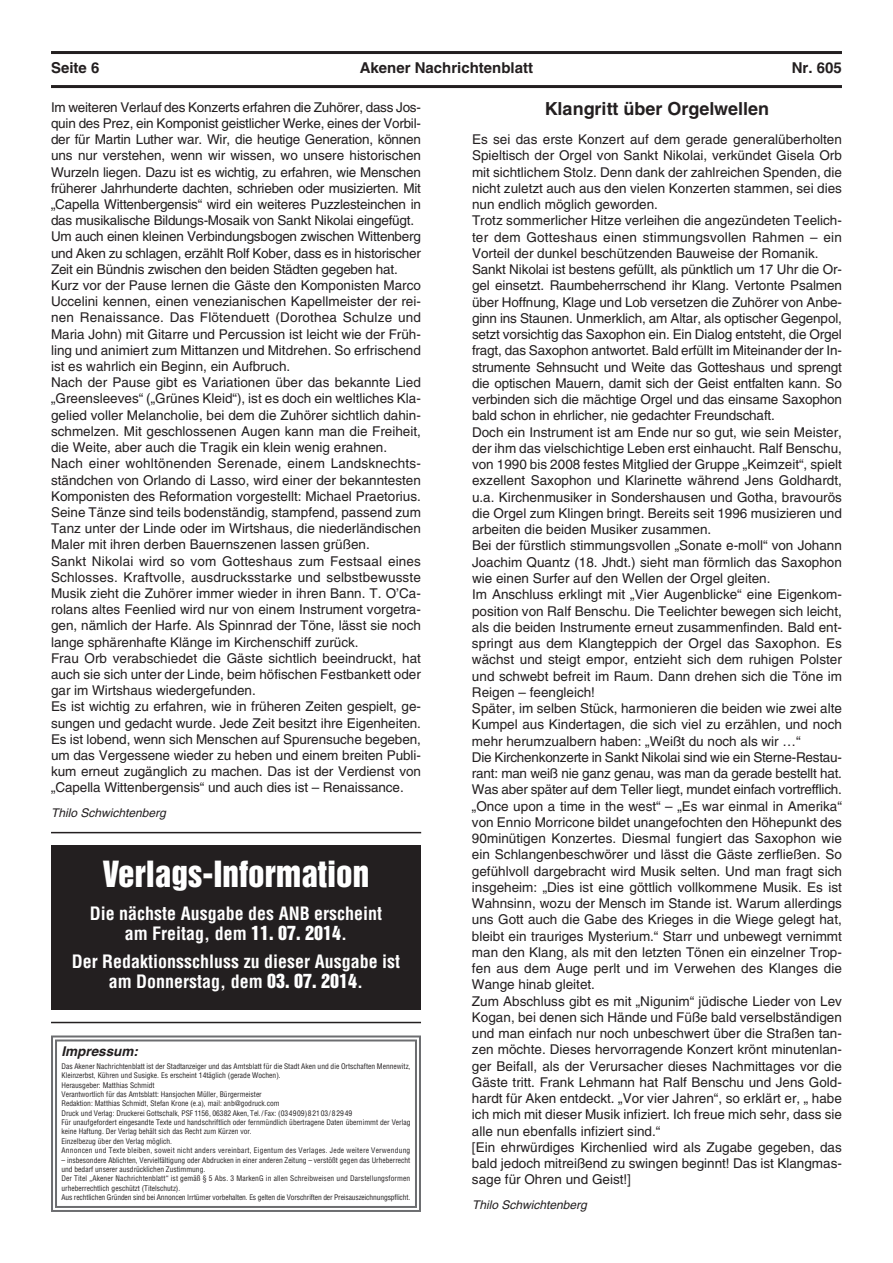
<style>
.page{position:relative;width:893px;height:1263px;background:#fff}
.page>*{position:absolute;margin:0;border:0;box-sizing:border-box;transform-origin:0 0}
.t1{font:33px "Helvetica Inserat";color:#fff}
.t2{font:700 condensed 18px/19.5px "Helvetica";color:#fff;text-align:center}
.t3{font:700 18px "Helvetica";color:#231f20}
.t4{font:700 15px "Helvetica";color:#231f20}
.t5{font:13.5px/16.2px "Helvetica";color:#231f20}
.t6{font:italic 700 13.5px "Helvetica";color:#231f20}
.t7{font:italic 12px "Helvetica";color:#231f20}
.t8{font:condensed 7.5px/9.4px "Helvetica";color:#231f20}
.s1{font-family:"Helvetica Inserat";font-weight:400;font-stretch:normal}
</style>
<div class="page">
<hr style="left:51px;top:51px;width:791px;height:3px;background:#231f20">
<hr style="left:51px;top:85px;width:791px;height:3px;background:#231f20">
<div style="left:51px;top:845px;width:370px;height:165px;background:#231f20"></div>
<div style="left:51px;top:1035px;width:370px;height:177px;border:2px solid #6c6d70"></div>
<div style="left:55px;top:1039px;width:362px;height:169px;border:2px solid #6c6d70"></div>
<hr style="left:51px;top:1022px;width:370px;height:1px;background:#231f20">
<hr style="left:51px;top:832px;width:370px;height:1px;background:#231f20">
<p class="t4" style="left:51px;top:63px;width:50px">Seite 6</p>
<p class="t4" style="left:360px;top:63px;width:175px">Akener Nachrichtenblatt</p>
<p class="t4" style="left:792px;top:63px;width:52px">Nr. 605</p>
<h2 class="t3" style="left:545px;top:102px;width:226px">Klangritt über Orgelwellen</h2>
<p class="t5" style="left:472px;top:133px;width:371px">Es sei das erste Konzert auf dem gerade generalüberholten Spieltisch der Orgel von Sankt Nikolai, verkündet Gisela Orb mit sichtlichem Stolz. Denn dank der zahlreichen Spenden, die nicht zuletzt auch aus den vielen Konzerten stammen, sei dies nun endlich möglich geworden.<br>Trotz sommerlicher Hitze verleihen die angezündeten Teelich&shy;ter dem Gotteshaus einen stimmungsvollen Rahmen – ein Vorteil der dunkel beschützenden Bauweise der Romanik.<br>Sankt Nikolai ist bestens gefüllt, als pünktlich um 17 Uhr die Or&shy;gel einsetzt. Raumbeherrschend ihr Klang. Vertonte Psalmen über Hoffnung, Klage und Lob versetzen die Zuhörer von Anbe&shy;ginn ins Staunen. Unmerklich, am Altar, als optischer Gegenpol, setzt vorsichtig das Saxophon ein. Ein Dialog entsteht, die Orgel fragt, das Saxophon antwortet. Bald erfüllt im Miteinander der In&shy;strumente Sehnsucht und Weite das Gotteshaus und sprengt die optischen Mauern, damit sich der Geist entfalten kann. So verbinden sich die mächtige Orgel und das einsame Saxophon bald schon in ehrlicher, nie gedachter Freundschaft.<br>Doch ein Instrument ist am Ende nur so gut, wie sein Meister, der ihm das vielschichtige Leben erst einhaucht. Ralf Benschu, von 1990 bis 2008 festes Mitglied der Gruppe „Keimzeit“, spielt exzellent Saxophon und Klarinette während Jens Goldhardt, u.a. Kirchenmusiker in Sondershausen und Gotha, bravourös die Orgel zum Klingen bringt. Bereits seit 1996 musizieren und arbeiten die beiden Musiker zusammen.<br>Bei der fürstlich stimmungsvollen „Sonate e-moll“ von Johann Joachim Quantz (18. Jhdt.) sieht man förmlich das Saxophon wie einen Surfer auf den Wellen der Orgel gleiten.<br>Im Anschluss erklingt mit „Vier Augenblicke“ eine Eigenkom&shy;position von Ralf Benschu. Die Teelichter bewegen sich leicht, als die beiden Instrumente erneut zusammenfinden. Bald ent&shy;springt aus dem Klangteppich der Orgel das Saxophon. Es wächst und steigt empor, entzieht sich dem ruhigen Polster und schwebt befreit im Raum. Dann drehen sich die Töne im Reigen – feengleich!<br>Später, im selben Stück, harmonieren die beiden wie zwei alte Kumpel aus Kindertagen, die sich viel zu erzählen, und noch mehr herumzualbern haben: „Weißt du noch als wir …“<br>Die Kirchenkonzerte in Sankt Nikolai sind wie ein Sterne-Restau&shy;rant: man weiß nie ganz genau, was man da gerade bestellt hat.<br>Was aber später auf dem Teller liegt, mundet einfach vortrefflich. „Once upon a time in the west“ – „Es war einmal in Amerika“ von Ennio Morricone bildet unangefochten den Höhepunkt des 90minütigen Konzertes. Diesmal fungiert das Saxophon wie ein Schlangenbeschwörer und lässt die Gäste zerfließen. So gefühlvoll dargebracht wird Musik selten. Und man fragt sich insgeheim: „Dies ist eine göttlich vollkommene Musik. Es ist Wahnsinn, wozu der Mensch im Stande ist. Warum allerdings uns Gott auch die Gabe des Krieges in die Wiege gelegt hat, bleibt ein trauriges Mysterium.“ Starr und unbewegt vernimmt man den Klang, als mit den letzten Tönen ein einzelner Trop&shy;fen aus dem Auge perlt und im Verwehen des Klanges die Wange hinab gleitet.<br>Zum Abschluss gibt es mit „Nigunim“ jüdische Lieder von Lev Kogan, bei denen sich Hände und Füße bald verselbständigen und man einfach nur noch unbeschwert über die Straßen tan&shy;zen möchte. Dieses hervorragende Konzert krönt minutenlan&shy;ger Beifall, als der Verursacher dieses Nachmittages vor die Gäste tritt. Frank Lehmann hat Ralf Benschu und Jens Gold&shy;hardt für Aken entdeckt. „Vor vier Jahren“, so erklärt er, „ habe ich mich mit dieser Musik infiziert. Ich freue mich sehr, dass sie alle nun ebenfalls infiziert sind.“<br>[Ein ehrwürdiges Kirchenlied wird als Zugabe gegeben, das bald jedoch mitreißend zu swingen beginnt! Das ist Klangmas&shy;sage für Ohren und Geist!]</p>
<p class="t7" style="left:472px;top:1201px;width:116px">Thilo Schwichtenberg</p>
<p class="t5" style="left:51px;top:100px;width:371px">Im weiteren Verlauf des Konzerts erfahren die Zuhörer, dass Jos&shy;quin des Prez, ein Komponist geistlicher Werke, eines der Vorbil&shy;der für Martin Luther war. Wir, die heutige Generation, können uns nur verstehen, wenn wir wissen, wo unsere historischen Wurzeln liegen. Dazu ist es wichtig, zu erfahren, wie Menschen früherer Jahrhunderte dachten, schrieben oder musizierten. Mit „Capella Wittenbergensis“ wird ein weiteres Puzzlesteinchen in das musikalische Bildungs-Mosaik von Sankt Nikolai eingefügt.<br>Um auch einen kleinen Verbindungsbogen zwischen Wittenberg und Aken zu schlagen, erzählt Rolf Kober, dass es in historischer Zeit ein Bündnis zwischen den beiden Städten gegeben hat.<br>Kurz vor der Pause lernen die Gäste den Komponisten Marco Uccelini kennen, einen venezianischen Kapellmeister der rei&shy;nen Renaissance. Das Flötenduett (Dorothea Schulze und Maria John) mit Gitarre und Percussion ist leicht wie der Früh&shy;ling und animiert zum Mittanzen und Mitdrehen. So erfrischend ist es wahrlich ein Beginn, ein Aufbruch.<br>Nach der Pause gibt es Variationen über das bekannte Lied „Greensleeves“ („Grünes Kleid“), ist es doch ein weltliches Kla&shy;gelied voller Melancholie, bei dem die Zuhörer sichtlich dahin&shy;schmelzen. Mit geschlossenen Augen kann man die Freiheit, die Weite, aber auch die Tragik ein klein wenig erahnen.<br>Nach einer wohltönenden Serenade, einem Landsknechts&shy;ständchen von Orlando di Lasso, wird einer der bekanntesten Komponisten des Reformation vorgestellt: Michael Praetorius.<br>Seine Tänze sind teils bodenständig, stampfend, passend zum Tanz unter der Linde oder im Wirtshaus, die niederländischen Maler mit ihren derben Bauernszenen lassen grüßen.<br>Sankt Nikolai wird so vom Gotteshaus zum Festsaal eines Schlosses. Kraftvolle, ausdrucksstarke und selbstbewusste Musik zieht die Zuhörer immer wieder in ihren Bann. T. O’Ca&shy;rolans altes Feenlied wird nur von einem Instrument vorgetra&shy;gen, nämlich der Harfe. Als Spinnrad der Töne, lässt sie noch lange sphärenhafte Klänge im Kirchenschiff zurück.<br>Frau Orb verabschiedet die Gäste sichtlich beeindruckt, hat auch sie sich unter der Linde, beim höfischen Festbankett oder gar im Wirtshaus wiedergefunden.<br>Es ist wichtig zu erfahren, wie in früheren Zeiten gespielt, ge&shy;sungen und gedacht wurde. Jede Zeit besitzt ihre Eigenheiten.<br>Es ist lobend, wenn sich Menschen auf Spurensuche begeben, um das Vergessene wieder zu heben und einem breiten Publi&shy;kum erneut zugänglich zu machen. Das ist der Verdienst von „Capella Wittenbergensis“ und auch dies ist – Renaissance.</p>
<p class="t7" style="left:51px;top:809px;width:116px">Thilo Schwichtenberg</p>
<h1 class="t1" style="left:103px;top:861px;width:268px">Verlags-Information</h1>
<h2 class="t2" style="left:90px;top:904px;width:294px">Die nächste Ausgabe des ANB erscheint am Freitag, dem <span class="s1">11. 07. 2014</span>.</h2>
<h2 class="t2" style="left:72px;top:952px;width:330px">Der Redaktionsschluss zu dieser Ausgabe ist am Donnerstag, dem <span class="s1">03. 07. 2014</span>.</h2>
<p class="t6" style="left:62px;top:1046px;width:78px">Impressum:</p>
<p class="t8" style="left:61px;top:1061px;width:350px">Das Akener Nachrichtenblatt ist der Stadtanzeiger und das Amtsblatt für die Stadt Aken und die Ortschaften Mennewitz, Kleinzerbst, Kühren und Susigke. Es erscheint 14täglich (gerade Wochen).<br>Herausgeber: Matthias Schmidt<br>Verantwortlich für das Amtsblatt: Hansjochen Müller, Bürgermeister<br>Redaktion: Matthias Schmidt, Stefan Krone (e.a), mail: anb@godruck.com<br>Druck und Verlag: Druckerei Gottschalk, PSF 1156, 06382 Aken, Tel./Fax: (034909)82103/82949<br>Für unaufgefordert eingesandte Texte und handschriftlich oder fernmündlich übertragene Daten übernimmt der Verlag keine Haftung. Der Verlag behält sich das Recht zum Kürzen vor.<br>Einzelbezug über den Verlag möglich.<br>Annoncen und Texte bleiben, soweit nicht anders vereinbart, Eigentum des Verlages. Jede weitere Verwendung</p>
<p class="t8" style="left:61px;top:1155px;width:350px">– insbesondere Ablichten, Vervielfältigung oder Abdrucken in einer anderen Zeitung – verstößt gegen das Urheberrecht und bedarf unserer ausdrücklichen Zustimmung.<br>Der Titel „Akener Nachrichtenblatt“ ist gemäß § 5 Abs. 3 MarkenG in allen Schreibweisen und Darstellungsformen urheberrechtlich geschützt (Titelschutz).<br>Aus rechtlichen Gründen sind bei Annoncen Irrtümer vorbehalten. Es gelten die Vorschriften der Preisauszeichnungspflicht.</p>
</div>
